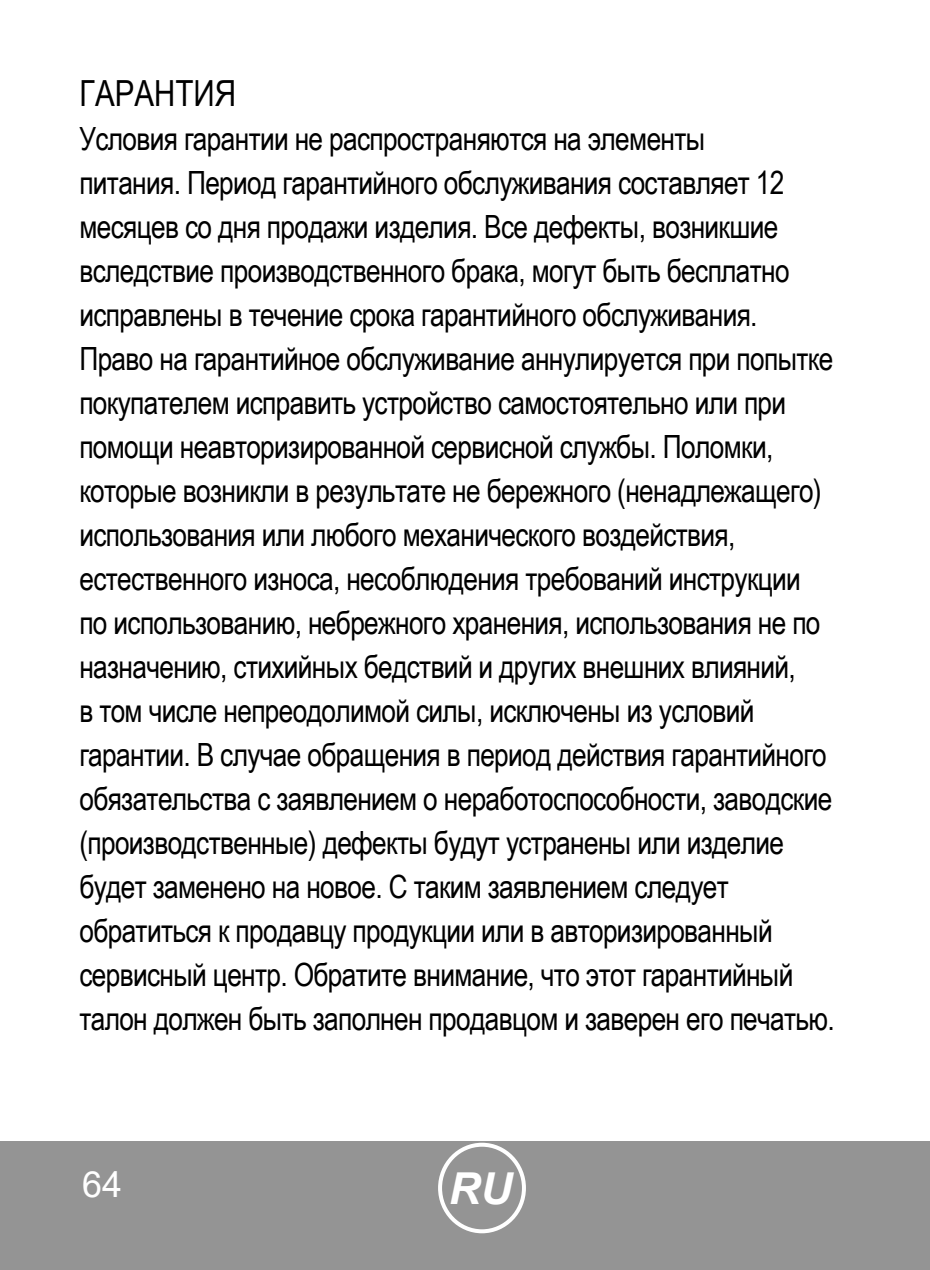
<style>
.page{position:relative;width:930px;height:1270px;background:#fff}
.page>*{position:absolute;margin:0;border:0;box-sizing:border-box;transform-origin:0 0}
.t1{font:italic 700 44px "Arial";color:#fff}
.t2{font:36px "Arial Narrow";color:#000}
.t3{font:36px "Arial";color:#fff}
.t4{font:32px/44px "Arial Narrow";letter-spacing:-.02em;color:#000}
</style>
<div class="page">
<div style="left:0;top:1142px;width:930px;height:128px;background:#949494"></div>
<div style="left:438px;top:1143px;width:88px;height:90px;border:4px solid #fff;border-radius:50%"></div>
<p class="t2" style="left:79px;top:66px;width:158px">ГАРАНТИЯ</p>
<p class="t4" style="left:79px;top:115px;width:757px">Условия гарантии не распространяются на элементы<br>питания. Период гарантийного обслуживания составляет 12 месяцев со дня продажи изделия. Все дефекты, возникшие вследствие производственного брака, могут быть бесплатно исправлены в течение срока гарантийного обслуживания.<br>Право на гарантийное обслуживание аннулируется при попытке покупателем исправить устройство самостоятельно или при помощи неавторизированной сервисной службы. Поломки, которые возникли в результате не бережного (ненадлежащего) использования или любого механического воздействия, естественного износа, несоблюдения требований инструкции по использованию, небрежного хранения, использования не по назначению, стихийных бедствий и других внешних влияний,<br>в том числе непреодолимой силы, исключены из условий гарантии. В случае обращения в период действия гарантийного обязательства с заявлением о неработоспособности, заводские (производственные) дефекты будут устранены или изделие будет заменено на новое. С таким заявлением следует обратиться к продавцу продукции или в авторизированный сервисный центр. Обратите внимание, что этот гарантийный талон должен быть заполнен продавцом и заверен его печатью.</p>
<p class="t3" style="left:82px;top:1159px;width:42px">64</p>
<h1 class="t1" style="left:449px;top:1160px;width:65px">RU</h1>
</div>
